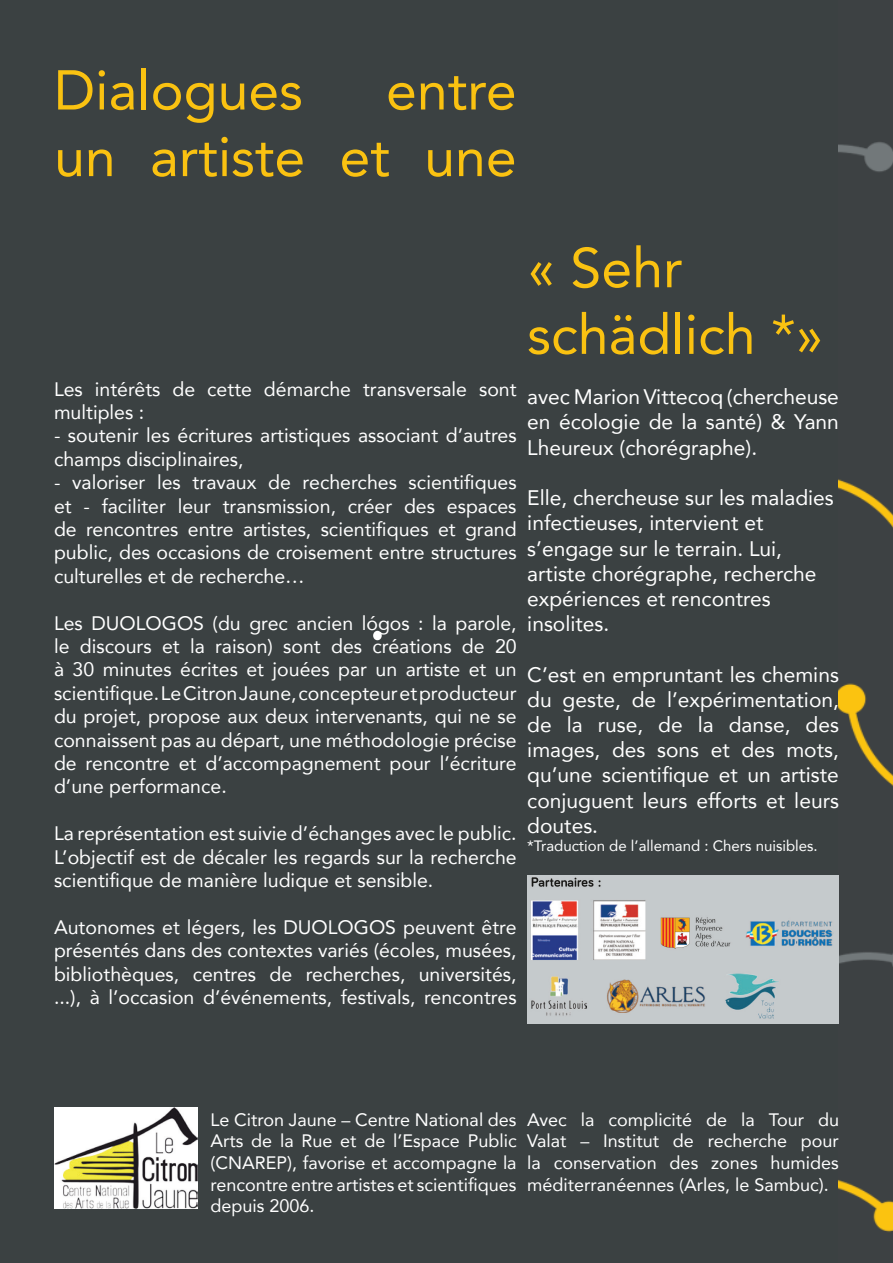
<style>
.page{position:relative;width:893px;height:1263px;background:#3b4142}
.page>*{position:absolute;margin:0;border:0;box-sizing:border-box;transform-origin:0 0}
.t1{font:55.5px/66.6px "Avenir";color:#fac211;text-align:right}
.t2{font:21px/25.2px "Avenir";color:#fff;text-align:justify}
.t3{font:19.5px/23.4px "Avenir";color:#fff;text-align:justify}
.t4{font:18px/21.6px "Avenir";color:#fff;text-align:justify}
.t5{font:15px "Avenir";color:#fff}
</style>
<div class="page">
<div style="left:373px;top:631px;width:9px;height:9px;background:#fff;border-radius:50%"></div>
<img style="left:839px;top:142px;width:54px;height:1090px">
<img style="left:54px;top:1108px;width:144px;height:100px">
<img style="left:527px;top:875px;width:312px;height:148px">
<h1 class="t1" style="left:54px;top:55px;width:250px">Dialogues</h1>
<h1 class="t1" style="left:54px;top:55px;width:464px">entre<br>un artiste et une</h1>
<p class="t3" style="left:54px;top:377px;width:464px">Les intérêts de cette démarche transversale sont multiples :</p>
<p class="t3" style="left:54px;top:423px;width:464px">- soutenir les écritures artistiques associant d’autres champs disciplinaires,</p>
<p class="t3" style="left:54px;top:470px;width:464px">- valoriser les travaux de recherches scientifiques et - faciliter leur transmission, créer des espaces de rencontres entre artistes, scientifiques et grand public, des occasions de croisement entre structures culturelles et de recherche…</p>
<p class="t3" style="left:54px;top:611px;width:464px">Les DUOLOGOS (du grec ancien lógos : la parole, le discours et la raison) sont des créations de 20 à 30 minutes écrites et jouées par un artiste et un scientifique. Le Citron Jaune, concepteur et producteur du projet, propose aux deux intervenants, qui ne se connaissent pas au départ, une méthodologie précise de rencontre et d’accompagnement pour l’écriture d’une performance.</p>
<p class="t3" style="left:54px;top:821px;width:464px">La représentation est suivie d’échanges avec le public.<br>L’objectif est de décaler les regards sur la recherche scientifique de manière ludique et sensible.</p>
<p class="t3" style="left:54px;top:915px;width:464px">Autonomes et légers, les DUOLOGOS peuvent être présentés dans des contextes variés (écoles, musées, bibliothèques, centres de recherches, universités, ...), à l’occasion d’événements, festivals, rencontres</p>
<h1 class="t1" style="left:527px;top:233px;width:298px;text-align:left">« Sehr schädlich *»</h1>
<p class="t2" style="left:527px;top:384px;width:313px">avec Marion Vittecoq (chercheuse en écologie de la santé) &amp; Yann Lheureux (chorégraphe).</p>
<p class="t2" style="left:527px;top:485px;width:308px;text-align:left">Elle, chercheuse sur les maladies infectieuses, intervient et s’engage sur le terrain. Lui, artiste chorégraphe, recherche expériences et rencontres insolites.</p>
<p class="t2" style="left:527px;top:661px;width:313px">C’est en empruntant les chemins du geste, de l’expérimentation, de la ruse, de la danse, des images, des sons et des mots, qu’une scientifique et un artiste conjuguent leurs efforts et leurs doutes.</p>
<p class="t5" style="left:527px;top:833px;width:292px">*Traduction de l’allemand : Chers nuisibles.</p>
<p class="t4" style="left:210px;top:1108px;width:308px">Le Citron Jaune – Centre National des Arts de la Rue et de l’Espace Public (CNAREP), favorise et accompagne la rencontre entre artistes et scientifiques depuis 2006.</p>
<p class="t4" style="left:527px;top:1108px;width:313px">Avec la complicité de la Tour du Valat – Institut de recherche pour la conservation des zones humides méditerranéennes (Arles, le Sambuc).</p>
</div>
